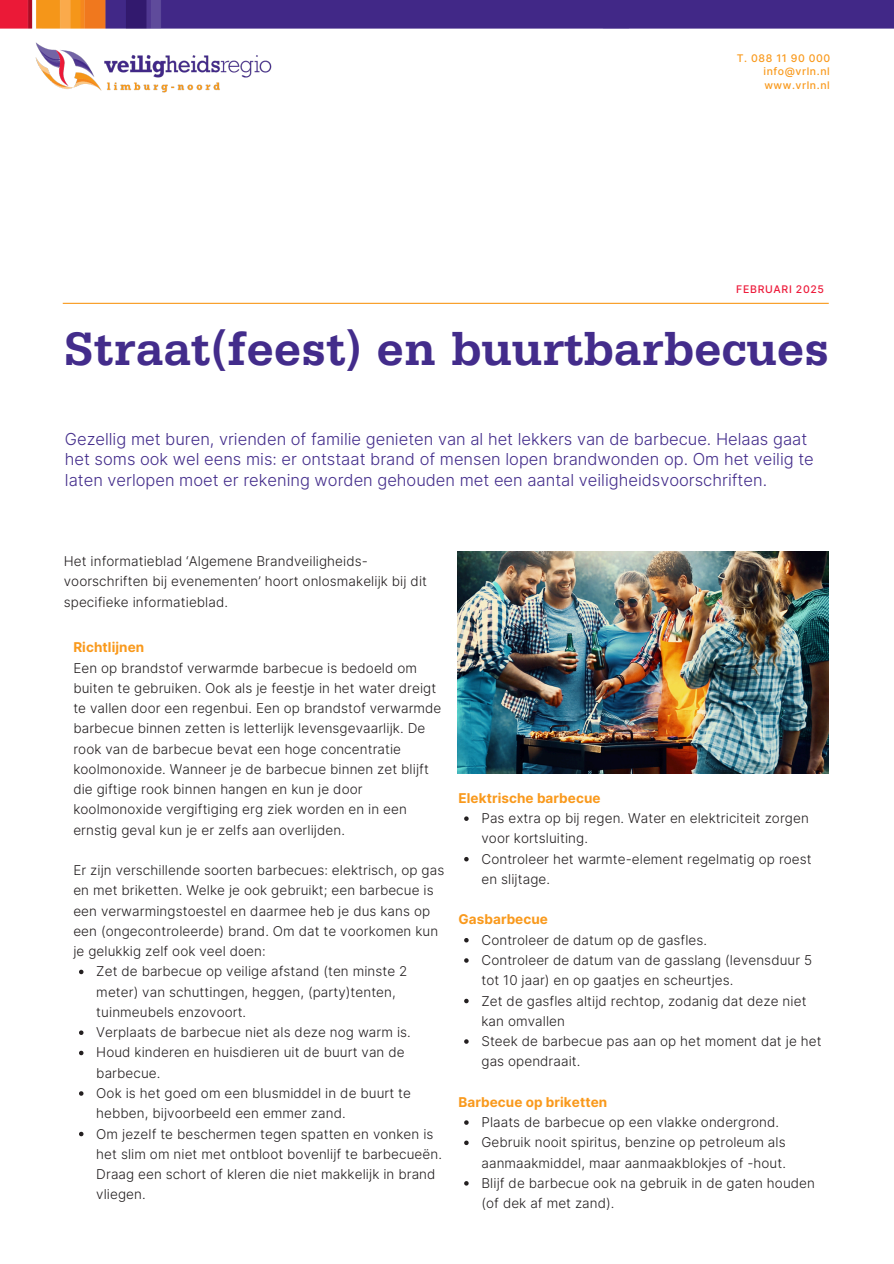
<style>
.page{position:relative;width:894px;height:1264px;background:#fff}
.page>*{position:absolute;margin:0;border:0;box-sizing:border-box;transform-origin:0 0}
.t1{font:700 49.5px "Serifa Std";color:#432c8b}
.t2{font:300 16.5px/20.2px "Inter";color:#432c8b}
.t3{font:300 13.5px/20.2px "Inter";letter-spacing:.005em;color:#231f20}
.t4{font:700 13.5px "Inter";letter-spacing:.005em;color:#f9991c}
.t5{font:500 10.5px/13.5px "Inter";letter-spacing:.055em;color:#f9991c;text-align:justify}
.t6{font:500 10.5px "Inter";letter-spacing:.065em;color:#ed1a3a}
.s1{font-weight:700;color:#f9991c}
</style>
<div class="page">
<img style="left:0;top:0;width:893px;height:93px">
<hr style="left:63px;top:303px;width:765px;height:1px;background:#f9991c">
<img style="left:457px;top:552px;width:371px;height:221px">
<svg style="left:79px;top:969px;width:4px;height:5px"></svg>
<svg style="left:79px;top:1030px;width:4px;height:4px"></svg>
<svg style="left:79px;top:1050px;width:4px;height:5px"></svg>
<svg style="left:79px;top:1091px;width:4px;height:4px"></svg>
<svg style="left:79px;top:1131px;width:4px;height:5px"></svg>
<svg style="left:464px;top:816px;width:4px;height:5px"></svg>
<svg style="left:464px;top:857px;width:4px;height:4px"></svg>
<svg style="left:464px;top:938px;width:4px;height:4px"></svg>
<svg style="left:464px;top:958px;width:4px;height:4px"></svg>
<svg style="left:464px;top:998px;width:4px;height:5px"></svg>
<svg style="left:464px;top:1039px;width:4px;height:4px"></svg>
<svg style="left:464px;top:1120px;width:4px;height:4px"></svg>
<svg style="left:464px;top:1140px;width:4px;height:5px"></svg>
<svg style="left:464px;top:1181px;width:4px;height:4px"></svg>
<p class="t5" style="left:763px;top:51px;width:68px;text-indent:-27px">T. 088 11 90 000 info@vrln.nl www.vrln.nl</p>
<h5 class="t6" style="left:736px;top:283px;width:89px">FEBRUARI 2025</h5>
<p class="t1" style="left:64px;top:332px;width:766px">Straat(feest) en buurtbarbecues</p>
<p class="t2" style="left:65px;top:429px;width:750px">Gezellig met buren, vrienden of familie genieten van al het lekkers van de barbecue. Helaas gaat het soms ook wel eens mis: er ontstaat brand of mensen lopen brandwonden op. Om het veilig te laten verlopen moet er rekening worden gehouden met een aantal veiligheidsvoorschriften.</p>
<h1 class="t3" style="left:64px;top:551px;width:364px">Het informatieblad ‘Algemene Brandveiligheids&shy;voorschriften bij evenementen’ hoort onlosmakelijk bij dit specifieke informatieblad.</h1>
<h2 class="t3" style="left:73px;top:637px;width:369px"><span class="s1">Richtlijnen<br></span>Een op brandstof verwarmde barbecue is bedoeld om buiten te gebruiken. Ook als je feestje in het water dreigt te vallen door een regenbui. Een op brandstof verwarmde barbecue binnen zetten is letterlijk levensgevaarlijk. De rook van de barbecue bevat een hoge concentratie koolmonoxide. Wanneer je de barbecue binnen zet blijft die giftige rook binnen hangen en kun je door koolmonoxide vergiftiging erg ziek worden en in een ernstig geval kun je er zelfs aan overlijden.</h2>
<h4 class="t3" style="left:73px;top:860px;width:372px">Er zijn verschillende soorten barbecues: elektrisch, op gas en met briketten. Welke je ook gebruikt; een barbecue is een verwarmingstoestel en daarmee heb je dus kans op een (ongecontroleerde) brand. Om dat te voorkomen kun je gelukkig zelf ook veel doen:</h4>
<h4 class="t3" style="left:96px;top:961px;width:312px">Zet de barbecue op veilige afstand (ten minste 2 meter) van schuttingen, heggen, (party)tenten, tuinmeubels enzovoort.</h4>
<h4 class="t3" style="left:96px;top:1022px;width:316px">Verplaats de barbecue niet als deze nog warm is.</h4>
<p class="t3" style="left:96px;top:1042px;width:310px">Houd kinderen en huisdieren uit de buurt van de barbecue.</p>
<p class="t3" style="left:96px;top:1082px;width:316px">Ook is het goed om een blusmiddel in de buurt te hebben, bijvoorbeeld een emmer zand.</p>
<p class="t3" style="left:96px;top:1123px;width:347px">Om jezelf te beschermen tegen spatten en vonken is het slim om niet met ontbloot bovenlijf te barbecueën.<br>Draag een schort of kleren die niet makkelijk in brand vliegen.</p>
<p class="t4" style="left:458px;top:789px;width:143px">Elektrische barbecue</p>
<p class="t3" style="left:481px;top:808px;width:329px">Pas extra op bij regen. Water en elektriciteit zorgen voor kortsluiting.</p>
<h3 class="t3" style="left:481px;top:848px;width:332px">Controleer het warmte-element regelmatig op roest en slijtage.</h3>
<p class="t4" style="left:458px;top:911px;width:91px">Gasbarbecue</p>
<p class="t3" style="left:481px;top:929px;width:227px">Controleer de datum op de gasfles.</p>
<h3 class="t3" style="left:481px;top:949px;width:332px">Controleer de datum van de gasslang (levensduur 5 tot 10 jaar) en op gaatjes en scheurtjes.</h3>
<p class="t3" style="left:481px;top:990px;width:326px">Zet de gasfles altijd rechtop, zodanig dat deze niet kan omvallen</p>
<p class="t3" style="left:481px;top:1030px;width:341px">Steek de barbecue pas aan op het moment dat je het gas opendraait.</p>
<p class="t4" style="left:458px;top:1093px;width:150px">Barbecue op briketten</p>
<p class="t3" style="left:481px;top:1111px;width:299px">Plaats de barbecue op een vlakke ondergrond.</p>
<h3 class="t3" style="left:481px;top:1132px;width:306px">Gebruik nooit spiritus, benzine op petroleum als aanmaakmiddel, maar aanmaakblokjes of -hout.</h3>
<p class="t3" style="left:481px;top:1172px;width:335px">Blijf de barbecue ook na gebruik in de gaten houden (of dek af met zand).</p>
</div>
